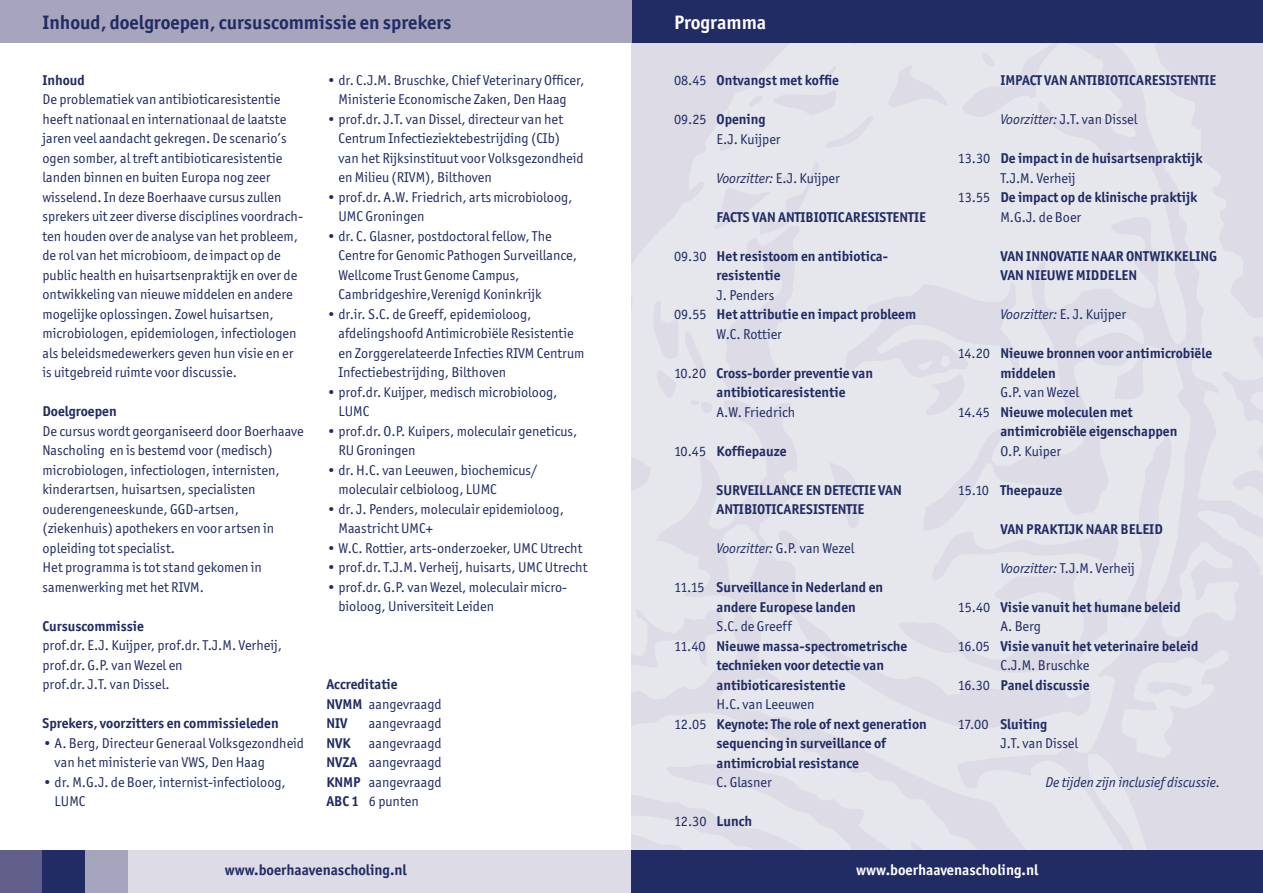
<style>
.page{position:relative;width:1263px;height:893px;background:#fff}
.page>*{position:absolute;margin:0;border:0;box-sizing:border-box;transform-origin:0 0}
.t1{font:700 19.5px "Officina San ITC";color:#212b64}
.t2{font:700 19.5px "Officina San ITC";color:#fff}
.t3{font:700 15px "Officina San ITC";color:#212b64}
.t4{font:700 15px "Officina San ITC";color:#fff}
.t5{font:14.25px/19.5px "Officina San ITC";color:#212b64}
.t6{font:700 14.25px/19.5px "Officina San ITC";color:#212b64}
.t7{font:italic 14.25px "Officina San ITC";color:#212b64}
.s1{font-weight:400}
.s2{font-weight:700}
.s3{font-style:normal}
.s4{font-style:italic}
</style>
<div class="page">
<svg style="left:632px;top:43px;width:631px;height:807px;background:#e2e2ea"></svg>
<div style="left:873px;top:333px;width:95px;height:47px;background:#dedee7"></div>
<svg style="left:1061px;top:331px;width:84px;height:61px;background:#e0dfe8"></svg>
<div style="left:632px;top:0;width:631px;height:43px;background:#212b64"></div>
<div style="left:0;top:0;width:632px;height:43px;background:#a7a4bd"></div>
<div style="left:0;top:850px;width:632px;height:43px;background:#dcdbe6"></div>
<div style="left:0;top:850px;width:43px;height:43px;background:#605f89"></div>
<div style="left:85px;top:850px;width:43px;height:43px;background:#a7a4bd"></div>
<div style="left:43px;top:850px;width:42px;height:43px;background:#212b64"></div>
<div style="left:631px;top:850px;width:632px;height:43px;background:#212b64"></div>
<h1 class="t1" style="left:43px;top:10px;width:410px">Inhoud, doelgroepen, cursuscommissie en sprekers</h1>
<h1 class="t2" style="left:674px;top:10px;width:94px">Programma</h1>
<p class="t6" style="left:43px;top:70px;width:44px">Inhoud</p>
<p class="t5" style="left:43px;top:90px;width:262px">De problematiek van antibioticaresistentie heeft nationaal en internationaal de laatste jaren veel aandacht gekregen. De scenario’s ogen somber, al treft antibioticaresistentie landen binnen en buiten Europa nog zeer wisselend. In deze Boerhaave cursus zullen sprekers uit zeer diverse disciplines voordrach&shy;ten houden over de analyse van het probleem, de rol van het microbioom, de impact op de public health en huisartsenpraktijk en over de ontwikkeling van nieuwe middelen en andere mogelijke oplossingen. Zowel huisartsen, microbiologen, epidemiologen, infectiologen als beleidsmedewerkers geven hun visie en er is uitgebreid ruimte voor discussie.</p>
<p class="t6" style="left:43px;top:402px;width:76px">Doelgroepen</p>
<p class="t5" style="left:43px;top:421px;width:263px">De cursus wordt georganiseerd door Boerhaave Nascholing en is bestemd voor (medisch) microbiologen, infectiologen, internisten, kinderartsen, huisartsen, specialisten ouderengeneeskunde, GGD-artsen, (ziekenhuis) apothekers en voor artsen in opleiding tot specialist.<br>Het programma is tot stand gekomen in samenwerking met het RIVM.</p>
<p class="t6" style="left:43px;top:616px;width:103px">Cursuscommissie</p>
<p class="t5" style="left:43px;top:636px;width:241px">prof.dr. E.J. Kuijper, prof.dr. T.J.M. Verheij, prof.dr. G.P. van Wezel en<br>prof.dr. J.T. van Dissel.</p>
<p class="t6" style="left:43px;top:714px;width:238px">Sprekers, voorzitters en commissieleden</p>
<p class="t5" style="left:55px;top:733px;width:251px;text-indent:-12px">• A. Berg, Directeur Generaal Volksgezondheid van het ministerie van VWS, Den Haag</p>
<p class="t5" style="left:55px;top:772px;width:233px;text-indent:-12px">• dr. M.G.J. de Boer, internist-infectioloog,<br>LUMC</p>
<p class="t5" style="left:326px;top:70px;width:259px;text-align:center">• dr. C.J.M. Bruschke, Chief Veterinary Officer,<br>Ministerie Economische Zaken, Den Haag</p>
<p class="t5" style="left:338px;top:109px;width:247px;text-indent:-12px">• prof.dr. J.T. van Dissel, directeur van het Centrum Infectieziektebestrijding (CIb) van het Rijksinstituut voor Volksgezondheid en Milieu (RIVM), Bilthoven</p>
<p class="t5" style="left:338px;top:187px;width:235px;text-indent:-12px">• prof.dr. A.W. Friedrich, arts microbioloog,<br>UMC Groningen</p>
<p class="t5" style="left:338px;top:226px;width:240px;text-indent:-12px">• dr. C. Glasner, postdoctoral fellow, The Centre for Genomic Pathogen Surveillance, Wellcome Trust Genome Campus, Cambridgeshire,Verenigd Koninkrijk</p>
<p class="t5" style="left:338px;top:304px;width:248px;text-indent:-12px">• dr.ir. S.C. de Greeff, epidemioloog, afdelingshoofd Antimicrobiële Resistentie en Zorggerelateerde Infecties RIVM Centrum Infectiebestrijding, Bilthoven</p>
<p class="t5" style="left:338px;top:382px;width:220px;text-indent:-12px">• prof.dr. Kuijper, medisch microbioloog,<br>LUMC</p>
<p class="t5" style="left:338px;top:421px;width:240px;text-indent:-12px">• prof.dr. O.P. Kuipers, moleculair geneticus,<br>RU Groningen</p>
<p class="t5" style="left:338px;top:460px;width:200px;text-indent:-12px">• dr. H.C. van Leeuwen, biochemicus/ moleculair celbioloog, LUMC</p>
<p class="t5" style="left:338px;top:499px;width:227px;text-indent:-12px">• dr. J. Penders, moleculair epidemioloog,<br>Maastricht UMC+</p>
<p class="t5" style="left:326px;top:538px;width:258px">• W.C. Rottier, arts-onderzoeker, UMC Utrecht</p>
<p class="t5" style="left:326px;top:558px;width:263px">• prof.dr. T.J.M. Verheij, huisarts, UMC Utrecht</p>
<p class="t5" style="left:338px;top:577px;width:229px;text-indent:-12px">• prof.dr. G.P. van Wezel, moleculair micro&shy;bioloog, Universiteit Leiden</p>
<p class="t6" style="left:326px;top:674px;width:117px">Accreditatie<br>NVMM <span class="s1">aangevraagd<br></span>NIV</p>
<p class="t5" style="left:369px;top:713px;width:74px">aangevraagd</p>
<p class="t5" style="left:326px;top:733px;width:117px;text-align:justify;text-indent:43px">aangevraagd <span class="s2">NVZA</span> aangevraagd <span class="s2">KNMP</span> aangevraagd <span class="s2">ABC 1</span> 6 punten</p>
<p class="t6" style="left:326px;top:733px;width:26px">NVK</p>
<p class="t6" style="left:674px;top:70px;width:167px"><span class="s1">08.45</span> Ontvangst met koffie</p>
<p class="t5" style="left:716px;top:109px;width:66px;text-indent:-43px">09.25 <span class="s2">Opening<br></span>E.J. Kuijper</p>
<p class="t7" style="left:716px;top:170px;width:125px">Voorzitter: <span class="s3">E.J. Kuijper</span></p>
<p class="t6" style="left:716px;top:207px;width:211px">FACTS VAN ANTIBIOTICARESISTENTIE</p>
<p class="t6" style="left:716px;top:246px;width:173px;text-indent:-43px"><span class="s1">09.30</span> Het resistoom en antibiotica&shy;resistentie</p>
<p class="t5" style="left:716px;top:285px;width:59px">J. Penders</p>
<p class="t6" style="left:674px;top:304px;width:244px"><span class="s1">09.55</span> Het attributie en impact probleem</p>
<p class="t5" style="left:716px;top:324px;width:67px">W.C. Rottier</p>
<p class="t6" style="left:716px;top:363px;width:158px;text-indent:-43px"><span class="s1">10.20</span> Cross-border preventie van antibioticaresistentie</p>
<p class="t5" style="left:716px;top:402px;width:80px">A.W. Friedrich</p>
<p class="t6" style="left:674px;top:441px;width:114px"><span class="s1">10.45</span> Koffiepauze</p>
<p class="t6" style="left:716px;top:480px;width:187px">SURVEILLANCE EN DETECTIE VAN<br>ANTIBIOTICARESISTENTIE</p>
<p class="t5" style="left:716px;top:538px;width:139px"><span class="s4">Voorzitter:</span> G.P. van Wezel</p>
<p class="t6" style="left:716px;top:577px;width:168px;text-indent:-43px"><span class="s1">11.15</span> Surveillance in Nederland en andere Europese landen</p>
<p class="t5" style="left:716px;top:616px;width:77px">S.C. de Greeff</p>
<p class="t6" style="left:674px;top:636px;width:235px"><span class="s1">11.40</span> Nieuwe massa-spectrometrische</p>
<p class="t6" style="left:716px;top:655px;width:169px">technieken voor detectie van</p>
<p class="t6" style="left:716px;top:675px;width:131px">antibioticaresistentie</p>
<p class="t5" style="left:716px;top:694px;width:100px">H.C. van Leeuwen</p>
<p class="t6" style="left:674px;top:714px;width:254px"><span class="s1">12.05</span> Keynote: The role of next generation</p>
<p class="t6" style="left:716px;top:733px;width:171px">sequencing in surveillance of</p>
<p class="t6" style="left:716px;top:753px;width:144px">antimicrobial resistance</p>
<p class="t5" style="left:716px;top:772px;width:57px">C. Glasner</p>
<p class="t5" style="left:674px;top:811px;width:80px">12.30 <span class="s2">Lunch</span></p>
<p class="t6" style="left:1000px;top:70px;width:217px">IMPACT VAN ANTIBIOTICARESISTENTIE</p>
<p class="t5" style="left:1000px;top:109px;width:139px"><span class="s4">Voorzitter:</span> J.T. van Dissel</p>
<p class="t6" style="left:958px;top:148px;width:246px"><span class="s1">13.30</span> De impact in de huisartsenpraktijk</p>
<p class="t5" style="left:1000px;top:168px;width:77px">T.J.M. Verheij</p>
<p class="t6" style="left:958px;top:187px;width:241px"><span class="s1">13.55</span> De impact op de klinische praktijk</p>
<p class="t5" style="left:1000px;top:207px;width:82px">M.G.J. de Boer</p>
<p class="t6" style="left:1000px;top:246px;width:218px">VAN INNOVATIE NAAR ONTWIKKELING<br>VAN NIEUWE MIDDELEN</p>
<p class="t7" style="left:1000px;top:306px;width:127px">Voorzitter: <span class="s3">E. J. Kuijper</span></p>
<p class="t6" style="left:1000px;top:343px;width:213px;text-indent:-43px"><span class="s1">14.20</span> Nieuwe bronnen voor antimicrobiële middelen</p>
<p class="t5" style="left:1000px;top:382px;width:80px">G.P. van Wezel</p>
<p class="t6" style="left:958px;top:402px;width:176px"><span class="s1">14.45</span> Nieuwe moleculen met</p>
<p class="t6" style="left:1000px;top:421px;width:178px">antimicrobiële eigenschappen</p>
<p class="t5" style="left:1000px;top:441px;width:62px">O.P. Kuiper</p>
<p class="t6" style="left:958px;top:480px;width:106px"><span class="s1">15.10</span> Theepauze</p>
<p class="t6" style="left:1000px;top:519px;width:164px">VAN PRAKTIJK NAAR BELEID</p>
<p class="t5" style="left:1000px;top:558px;width:136px"><span class="s4">Voorzitter:</span> T.J.M. Verheij</p>
<p class="t6" style="left:958px;top:597px;width:225px"><span class="s1">15.40</span> Visie vanuit het humane beleid</p>
<p class="t5" style="left:1000px;top:616px;width:42px">A. Berg</p>
<p class="t6" style="left:958px;top:636px;width:242px"><span class="s1">16.05</span> Visie vanuit het veterinaire beleid</p>
<p class="t5" style="left:1000px;top:655px;width:91px">C.J.M. Bruschke</p>
<p class="t6" style="left:958px;top:675px;width:133px"><span class="s1">16.30</span> Panel discussie</p>
<p class="t5" style="left:1000px;top:714px;width:79px;text-indent:-43px">17.00 <span class="s2">Sluiting<br></span>J.T. van Dissel</p>
<p class="t7" style="left:1045px;top:774px;width:176px">De tijden zijn inclusief discussie.</p>
<p class="t3" style="left:225px;top:861px;width:183px">www.boerhaavenascholing.nl</p>
<p class="t4" style="left:856px;top:861px;width:183px">www.boerhaavenascholing.nl</p>
</div>
